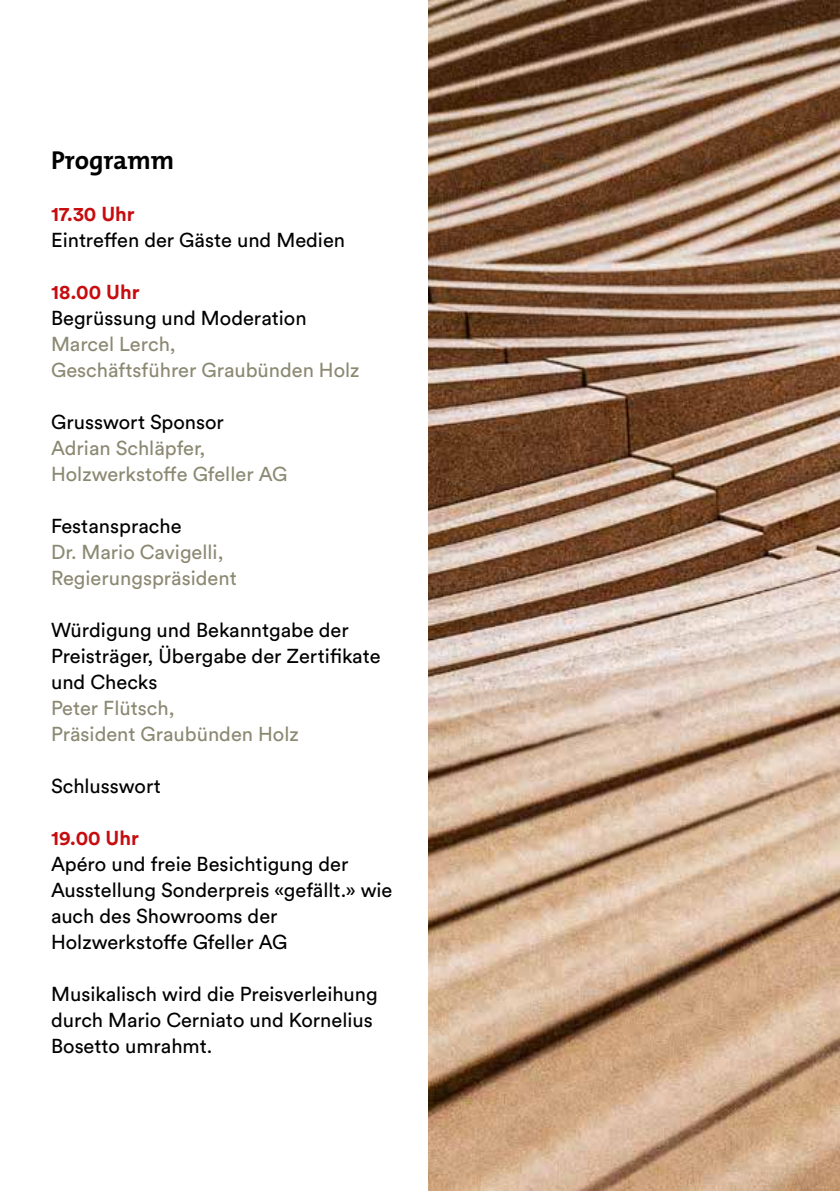
<style>
.page{position:relative;width:840px;height:1191px;background:#fff}
.page>*{position:absolute;margin:0;border:0;box-sizing:border-box;transform-origin:0 0}
.t1{font:700 26px "The Mix";color:#000}
.t2{font:20px/26px "Circular Std";color:#000}
.t3{font:20px/26px "Circular Std";color:#8b8972}
.t4{font:700 20px "Circular Std";color:#c60c0e}
</style>
<div class="page">
<img style="left:428px;top:0;width:411px;height:1191px">
<h1 class="t1" style="left:51px;top:138px;width:125px">Programm</h1>
<p class="t4" style="left:51px;top:201px;width:85px">17.30 Uhr</p>
<p class="t2" style="left:51px;top:227px;width:295px">Eintreffen der Gäste und Medien</p>
<p class="t4" style="left:51px;top:279px;width:90px">18.00 Uhr</p>
<p class="t2" style="left:51px;top:305px;width:257px">Begrüssung und Moderation</p>
<p class="t3" style="left:51px;top:331px;width:310px">Marcel Lerch,<br>Geschäftsführer Graubünden Holz</p>
<p class="t2" style="left:51px;top:409px;width:174px">Grusswort Sponsor</p>
<p class="t3" style="left:51px;top:435px;width:238px">Adrian Schläpfer,<br>Holzwerkstoffe Gfeller AG</p>
<p class="t2" style="left:51px;top:513px;width:132px">Festansprache</p>
<p class="t3" style="left:51px;top:539px;width:187px">Dr. Mario Cavigelli,<br>Regierungspräsident</p>
<p class="t2" style="left:51px;top:617px;width:331px">Würdigung und Bekanntgabe der<br>Preisträger, Übergabe der Zertifikate und Checks</p>
<p class="t3" style="left:51px;top:695px;width:249px">Peter Flütsch,<br>Präsident Graubünden Holz</p>
<p class="t2" style="left:51px;top:773px;width:111px">Schlusswort</p>
<p class="t4" style="left:51px;top:825px;width:89px">19.00 Uhr</p>
<p class="t2" style="left:51px;top:851px;width:343px">Apéro und freie Besichtigung der<br>Ausstellung Sonderpreis «gefällt.» wie auch des Showrooms der<br>Holzwerkstoffe Gfeller AG</p>
<p class="t2" style="left:51px;top:981px;width:328px">Musikalisch wird die Preisverleihung durch Mario Cerniato und Kornelius<br>Bosetto umrahmt.</p>
</div>
